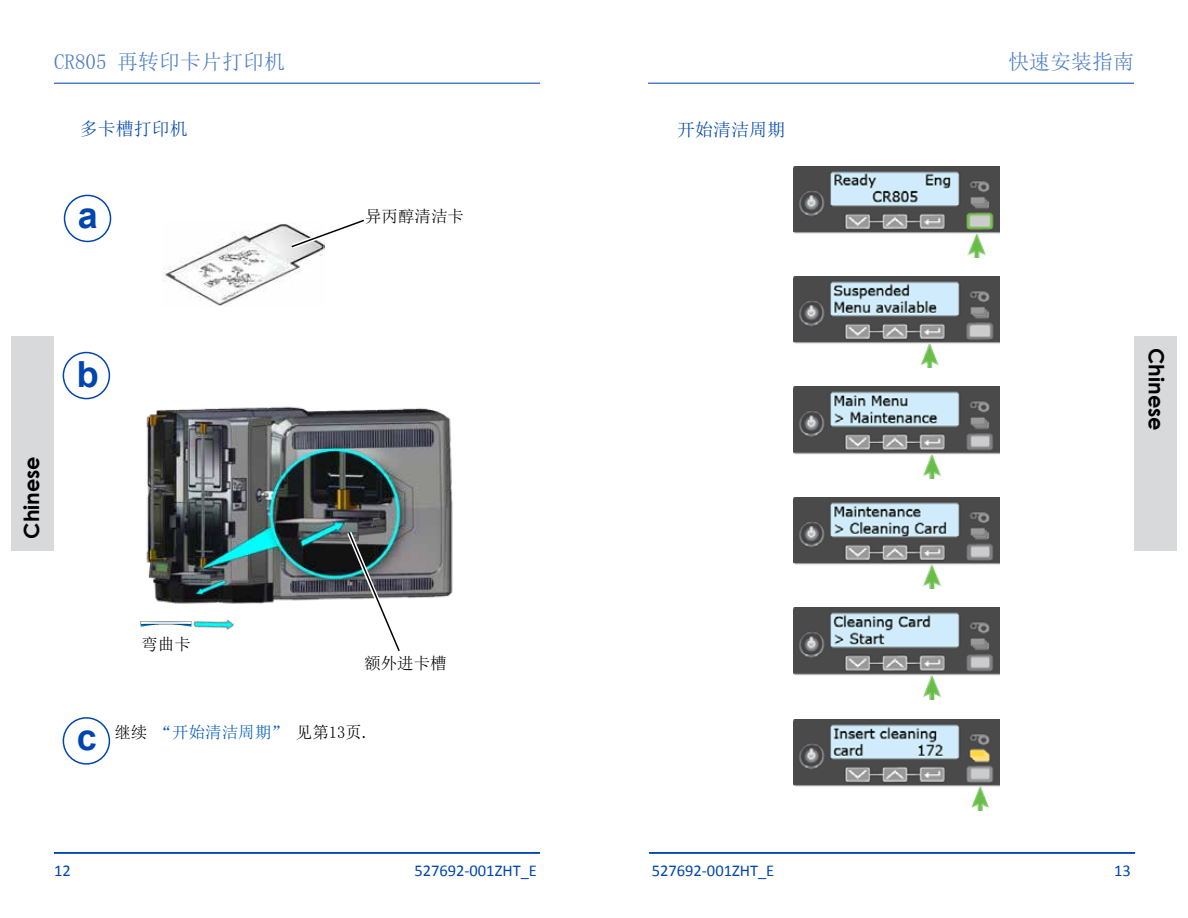
<style>
.page{position:relative;width:1188px;height:918px;background:#fff}
.page>*{position:absolute;margin:0;border:0;box-sizing:border-box;transform-origin:0 0}
.t1{font:700 36px "Arial";color:#0046ad}
.t2{font:21px "Sim Sun";color:#4d7dc6}
.t3{font:700 21px "Century Gothic";color:#000}
.t4{font:18px "Sim Sun";color:#0046ad}
.t5{font:16.5px "Calibri";color:#0046ad}
.t6{font:16.5px "Sim Sun";color:#000}
.s1{color:#005bbb}
</style>
<div class="page">
<img style="left:793px;top:166px;width:206px;height:91px">
<img style="left:793px;top:276px;width:206px;height:92px">
<img style="left:793px;top:387px;width:206px;height:91px">
<img style="left:793px;top:497px;width:206px;height:92px">
<img style="left:793px;top:608px;width:206px;height:91px">
<img style="left:793px;top:719px;width:206px;height:91px">
<img style="left:163px;top:223px;width:160px;height:83px">
<svg style="left:287px;top:219px;width:77px;height:33px"></svg>
<div style="left:63px;top:352px;width:47px;height:47px;border:2px solid #0046ad;border-radius:50%"></div>
<div style="left:64px;top:195px;width:47px;height:47px;border:2px solid #0046ad;border-radius:50%"></div>
<div style="left:63px;top:717px;width:47px;height:48px;border:2px solid #0046ad;border-radius:50%"></div>
<img style="left:146px;top:406px;width:307px;height:198px">
<img style="left:343px;top:527px;width:62px;height:124px">
<img style="left:190px;top:599px;width:47px;height:31px">
<img style="left:140px;top:620px;width:52px;height:8px">
<hr style="left:648px;top:83px;width:486px;height:1px;background:#4d7dc6">
<hr style="left:54px;top:83px;width:486px;height:1px;background:#4d7dc6">
<hr style="left:54px;top:852px;width:486px;height:2px;background:#0046ad">
<hr style="left:649px;top:852px;width:486px;height:2px;background:#0046ad">
<div style="left:11px;top:337px;width:43px;height:214px;background:#d7d9da"></div>
<div style="left:1134px;top:336px;width:43px;height:214px;background:#d7d9da"></div>
<p class="t2" style="left:54px;top:51px;width:232px">CR805 再转印卡片打印机</p>
<p class="t2" style="left:1008px;top:51px;width:127px">快速安装指南</p>
<p class="t4" style="left:80px;top:119px;width:109px">多卡槽打印机</p>
<h1 class="t1" style="left:78px;top:191px;width:22px">a</h1>
<p class="t6" style="left:365px;top:208px;width:100px">异丙醇清洁卡</p>
<p class="t4" style="left:677px;top:120px;width:109px">开始清洁周期</p>
<p class="t3" style="left:16px;top:539px;width:84px;rotate:-90deg">Chinese</p>
<h1 class="t1" style="left:77px;top:351px;width:23px">b</h1>
<p class="t6" style="left:141px;top:636px;width:51px">弯曲卡</p>
<p class="t6" style="left:364px;top:655px;width:84px">额外进卡槽</p>
<h1 class="t1" style="left:77px;top:714px;width:22px">c</h1>
<p class="t6" style="left:114px;top:723px;width:257px">继续 <span class="s1">“开始清洁周期”</span> 见第13页.</p>
<p class="t3" style="left:1172px;top:348px;width:84px;rotate:90deg">Chinese</p>
<p class="t5" style="left:54px;top:860px;width:18px">12</p>
<p class="t5" style="left:414px;top:860px;width:124px">527692-001ZHT_E</p>
<p class="t5" style="left:652px;top:860px;width:124px">527692-001ZHT_E</p>
<p class="t5" style="left:1114px;top:860px;width:18px">13</p>
</div>
